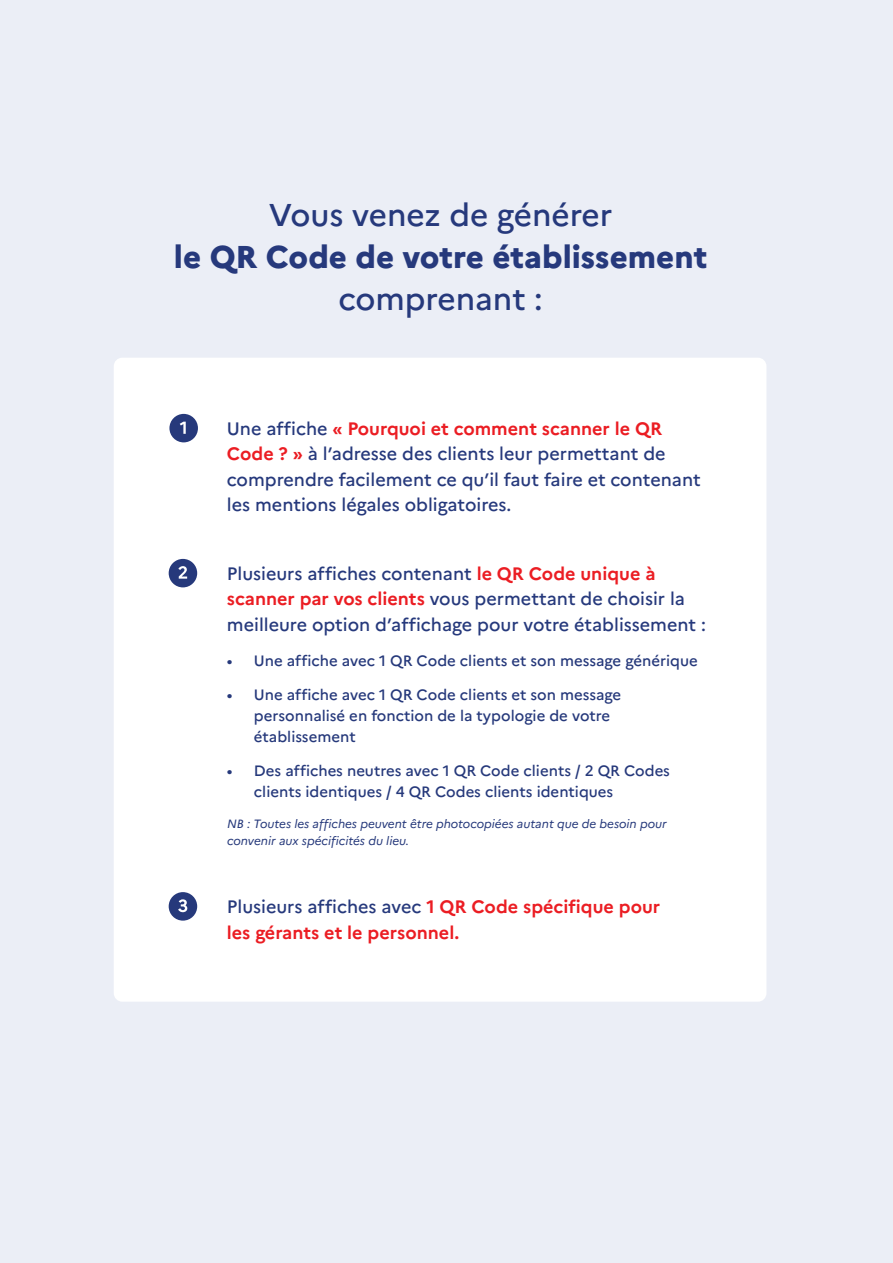
<style>
.page{position:relative;width:893px;height:1263px;background:#ebeef6}
.page>*{position:absolute;margin:0;border:0;box-sizing:border-box;transform-origin:0 0}
.t1{font:500 31.5px "Marianne";color:#26397c}
.t2{font:800 31.5px "Marianne";color:#26397c}
.t3{font:500 18px/25.5px "Marianne";color:#26397c}
.t4{font:700 18px/25.5px "Marianne";color:#eb1d23}
.t5{font:500 15px/21px "Marianne";color:#26397b}
.t6{font:italic 12px/16.5px "Marianne";color:#26397b}
.s1{font-weight:700;color:#eb1d23}
.s2{font-weight:500;color:#26397c}
</style>
<div class="page">
<div style="left:114px;top:358px;width:652px;height:644px;background:#fff;border-radius:9px"></div>
<div style="left:169px;top:414px;width:29px;height:28px;background:#26397b;border-radius:50%"></div>
<svg style="left:180px;top:422px;width:6px;height:12px"></svg>
<div style="left:169px;top:559px;width:28px;height:28px;background:#26397b;border-radius:50%"></div>
<svg style="left:178px;top:566px;width:9px;height:13px"></svg>
<div style="left:169px;top:892px;width:28px;height:29px;background:#26397b;border-radius:50%"></div>
<svg style="left:178px;top:899px;width:9px;height:13px"></svg>
<h1 class="t1" style="left:269px;top:195px;width:345px">Vous venez de générer</h1>
<h1 class="t2" style="left:174px;top:237px;width:535px">le QR Code de votre établissement</h1>
<h1 class="t1" style="left:338px;top:279px;width:206px">comprenant :</h1>
<p class="t3" style="left:227px;top:416px;width:475px">Une affiche <span class="s1">« Pourquoi et comment scanner le QR Code ? »</span> à l’adresse des clients leur permettant de comprendre facilement ce qu’il faut faire et contenant les mentions légales obligatoires.</p>
<p class="t3" style="left:227px;top:561px;width:480px">Plusieurs affiches contenant <span class="s1">le QR Code unique à scanner par vos clients</span> vous permettant de choisir la meilleure option d’affichage pour votre établissement :</p>
<p class="t5" style="left:227px;top:650px;width:472px">• Une affiche avec 1 QR Code clients et son message générique</p>
<p class="t5" style="left:254px;top:684px;width:369px;text-indent:-27px">• Une affiche avec 1 QR Code clients et son message personnalisé en fonction de la typologie de votre établissement</p>
<p class="t5" style="left:254px;top:760px;width:418px;text-indent:-27px">• Des affiches neutres avec 1 QR Code clients / 2 QR Codes clients identiques / 4 QR Codes clients identiques</p>
<p class="t6" style="left:227px;top:815px;width:441px">NB : Toutes les affiches peuvent être photocopiées autant que de besoin pour convenir aux spécificités du lieu.</p>
<p class="t4" style="left:227px;top:894px;width:435px"><span class="s2">Plusieurs affiches avec</span> 1 QR Code spécifique pour les gérants et le personnel.</p>
</div>
